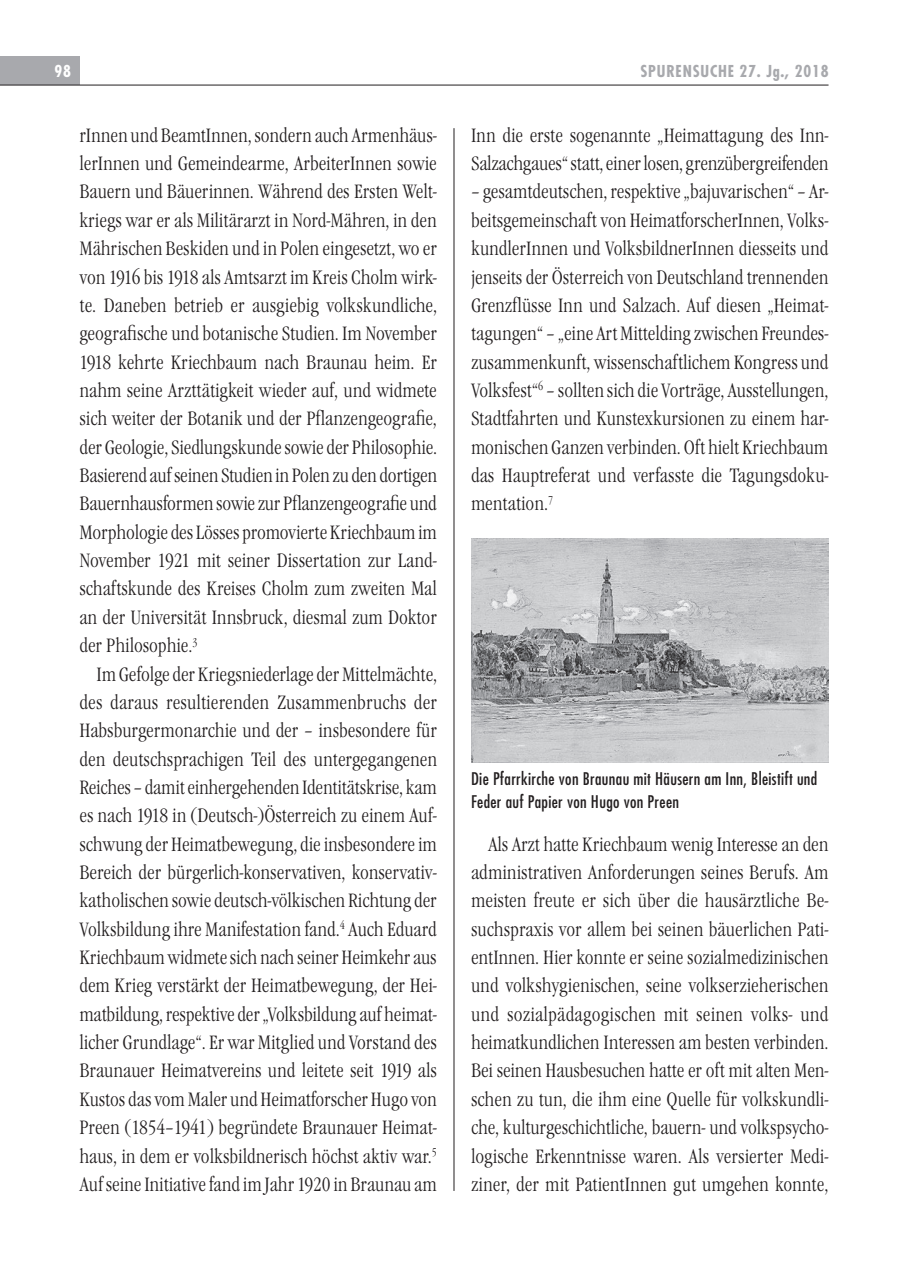
<style>
.page{position:relative;width:908px;height:1276px;background:#fff}
.page>*{position:absolute;margin:0;border:0;box-sizing:border-box;transform-origin:0 0}
.t1{font:20px/28.4px "Garamond Itc T Ligh Cond";letter-spacing:-.005em;color:#231f20;text-align:justify}
.t2{font:condensed 17px/22.6px "Futura";letter-spacing:.02em;color:#231f20}
.t3{font:700 condensed 16px "Futura";letter-spacing:.05em;color:#a8a9ad}
.t4{font:700 condensed 16px "Futura";color:#fff}
</style>
<div class="page">
<hr style="left:453px;top:128px;width:1px;height:1063px;background:#231f20">
<div style="left:0;top:57px;width:79px;height:28px;background:#a8a9ad"></div>
<hr style="left:0;top:85px;width:828px;height:1px;background:#231f20">
<img style="left:471px;top:539px;width:357px;height:223px">
<p class="t4" style="left:54px;top:60px;width:18px">98</p>
<p class="t3" style="left:640px;top:60px;width:189px">SPURENSUCHE 27. Jg., 2018</p>
<p class="t1" style="left:79px;top:121px;width:359px">rInnen und BeamtInnen, sondern auch Armenhäus&shy;lerInnen und Gemeindearme, ArbeiterInnen sowie Bauern und Bäuerinnen. Während des Ersten Welt&shy;kriegs war er als Militärarzt in Nord-Mähren, in den Mährischen Beskiden und in Polen eingesetzt, wo er von 1916 bis 1918 als Amtsarzt im Kreis Cholm wirk&shy;te. Daneben betrieb er ausgiebig volkskundliche, geografische und botanische Studien. Im November 1918 kehrte Kriechbaum nach Braunau heim. Er nahm seine Arzttätigkeit wieder auf, und widmete sich weiter der Botanik und der Pflanzengeografie, der Geologie, Siedlungskunde sowie der Philosophie.<br>Basierend auf seinen Studien in Polen zu den dortigen Bauernhausformen sowie zur Pflanzengeografie und Morphologie des Lösses promovierte Kriechbaum im November 1921 mit seiner Dissertation zur Land&shy;schaftskunde des Kreises Cholm zum zweiten Mal an der Universität Innsbruck, diesmal zum Doktor der Philosophie.<sup>3</sup></p>
<p class="t1" style="left:79px;top:660px;width:359px;text-indent:17px">Im Gefolge der Kriegsniederlage der Mittelmächte, des daraus resultierenden Zusammenbruchs der Habsburgermonarchie und der – insbesondere für den deutschsprachigen Teil des untergegangenen Reiches – damit einhergehenden Identitätskrise, kam es nach 1918 in (Deutsch-)Österreich zu einem Auf&shy;schwung der Heimatbewegung, die insbesondere im Bereich der bürgerlich-konservativen, konservativ&shy;katholischen sowie deutsch-völkischen Richtung der Volksbildung ihre Manifestation fand.<sup>4</sup> Auch Eduard Kriechbaum widmete sich nach seiner Heimkehr aus dem Krieg verstärkt der Heimatbewegung, der Hei&shy;matbildung, respektive der „Volksbildung auf heimat&shy;licher Grundlage“. Er war Mitglied und Vorstand des Braunauer Heimatvereins und leitete seit 1919 als Kustos das vom Maler und Heimatforscher Hugo von Preen (1854–1941) begründete Braunauer Heimat&shy;haus, in dem er volksbildnerisch höchst aktiv war.<sup>5<br></sup>Auf seine Initiative fand im Jahr 1920 in Braunau am</p>
<p class="t1" style="left:471px;top:121px;width:359px">Inn die erste sogenannte „Heimattagung des Inn-<br>Salzachgaues“ statt, einer losen, grenzübergreifenden</p>
<p class="t1" style="left:471px;top:178px;width:359px">– gesamtdeutschen, respektive „bajuvarischen“ – Ar&shy;beitsgemeinschaft von HeimatforscherInnen, Volks&shy;kundlerInnen und VolksbildnerInnen diesseits und jenseits der Österreich von Deutschland trennenden Grenzflüsse Inn und Salzach. Auf diesen „Heimat&shy;tagungen“ – „eine Art Mittelding zwischen Freundes&shy;zusammenkunft, wissenschaftlichem Kongress und Volksfest“<sup>6</sup> – sollten sich die Vorträge, Ausstellungen, Stadtfahrten und Kunstexkursionen zu einem har&shy;monischen Ganzen verbinden. Oft hielt Kriechbaum das Hauptreferat und verfasste die Tagungsdoku&shy;mentation.<sup>7</sup></p>
<p class="t2" style="left:471px;top:767px;width:348px">Die Pfarrkirche von Braunau mit Häusern am Inn, Bleistift und<br>Feder auf Papier von Hugo von Preen</p>
<p class="t1" style="left:471px;top:830px;width:359px;text-indent:17px">Als Arzt hatte Kriechbaum wenig Interesse an den administrativen Anforderungen seines Berufs. Am meisten freute er sich über die hausärztliche Be&shy;suchspraxis vor allem bei seinen bäuerlichen Pati&shy;entInnen. Hier konnte er seine sozialmedizinischen und volkshygienischen, seine volkserzieherischen und sozialpädagogischen mit seinen volks- und heimatkundlichen Interessen am besten verbinden.<br>Bei seinen Hausbesuchen hatte er oft mit alten Men&shy;schen zu tun, die ihm eine Quelle für volkskundli&shy;che, kulturgeschichtliche, bauern- und volkspsycho&shy;logische Erkenntnisse waren. Als versierter Medi&shy;ziner, der mit PatientInnen gut umgehen konnte,</p>
</div>
